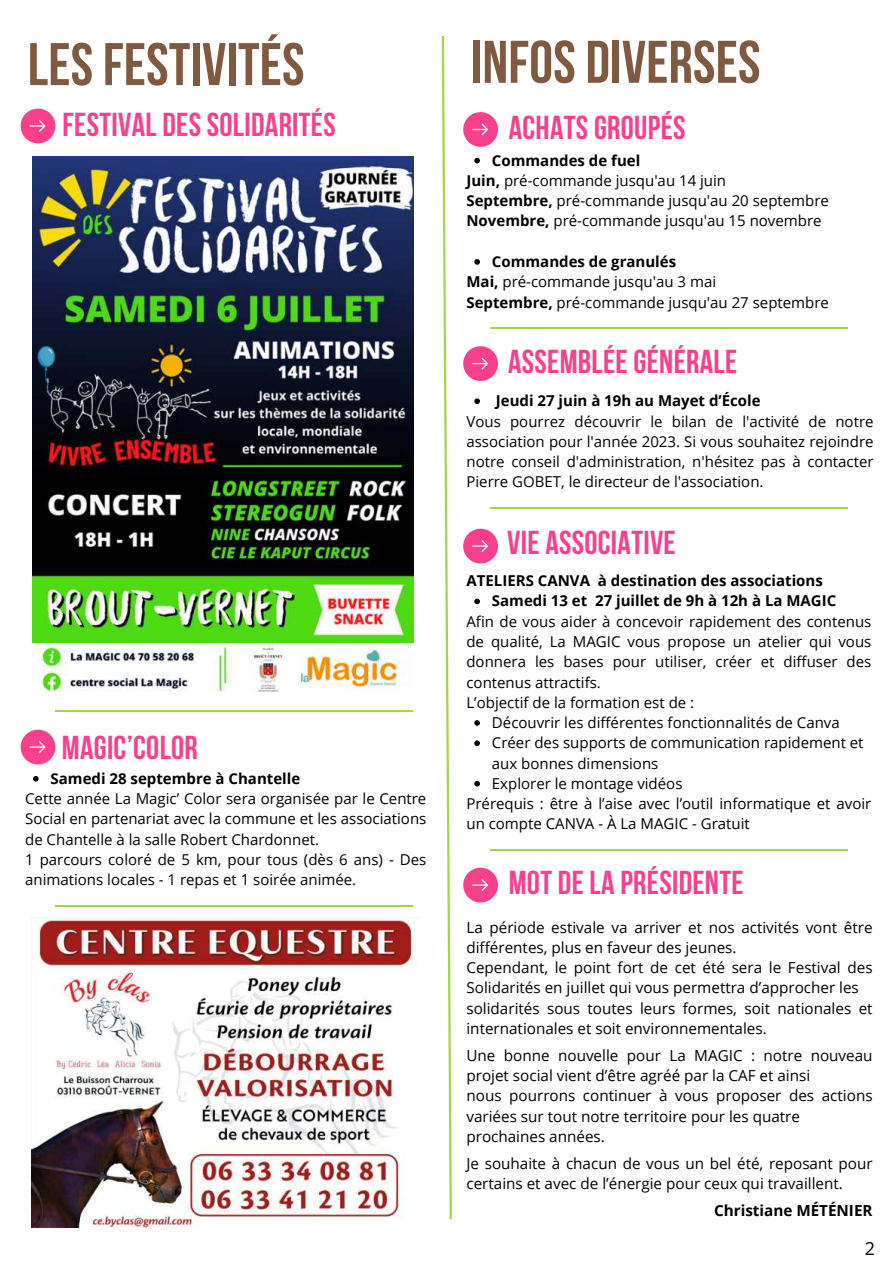
<style>
.page{position:relative;width:894px;height:1264px;background:#fff}
.page>*{position:absolute;margin:0;border:0;box-sizing:border-box;transform-origin:0 0}
.t1{font:700 60px "Bebas Neue";letter-spacing:.005em;color:#7f5940}
.t2{font:700 33px "Bebas Neue";letter-spacing:.01em;color:#f8408d}
.t3{font:18px "Open Sans";color:#000}
.t4{font:15.3px/20.2px "Open Sans";color:#000}
.t5{font:700 15.3px "Open Sans";color:#000}
.t6{font:15px/20.2px "Open Sans";color:#000}
.t7{font:700 15px/20.2px "Open Sans";color:#000}
.s1{font-weight:700}
</style>
<div class="page">
<svg style="left:441px;top:36px;width:11px;height:1184px"></svg>
<svg style="left:463px;top:112px;width:35px;height:35px"></svg>
<svg style="left:463px;top:346px;width:35px;height:35px"></svg>
<svg style="left:463px;top:528px;width:35px;height:35px"></svg>
<svg style="left:463px;top:867px;width:35px;height:35px"></svg>
<svg style="left:21px;top:729px;width:34px;height:35px"></svg>
<svg style="left:490px;top:328px;width:356px;height:1px"></svg>
<svg style="left:490px;top:507px;width:356px;height:1px"></svg>
<svg style="left:490px;top:849px;width:356px;height:1px"></svg>
<svg style="left:55px;top:710px;width:357px;height:1px"></svg>
<svg style="left:55px;top:905px;width:357px;height:1px"></svg>
<svg style="left:21px;top:109px;width:34px;height:34px"></svg>
<img style="left:32px;top:917px;width:385px;height:310px">
<img style="left:33px;top:156px;width:380px;height:536px">
<svg style="left:474px;top:598px;width:6px;height:6px"></svg>
<svg style="left:474px;top:720px;width:6px;height:5px"></svg>
<svg style="left:474px;top:740px;width:6px;height:6px"></svg>
<svg style="left:474px;top:781px;width:6px;height:5px"></svg>
<svg style="left:474px;top:398px;width:6px;height:6px"></svg>
<svg style="left:474px;top:158px;width:6px;height:5px"></svg>
<svg style="left:474px;top:259px;width:6px;height:6px"></svg>
<svg style="left:33px;top:776px;width:6px;height:5px"></svg>
<h1 class="t1" style="left:28px;top:31px;width:278px">LES FESTIVITÉS</h1>
<h1 class="t1" style="left:470px;top:29px;width:291px">INFOS DIVERSES</h1>
<h2 class="t2" style="left:63px;top:106px;width:274px">FESTIVAL DES SOLIDARITÉS</h2>
<h2 class="t2" style="left:508px;top:109px;width:178px">ACHATS GROUPÉS</h2>
<p class="t6" style="left:466px;top:150px;width:364px;text-indent:25px"><span class="s1">Commandes de fuel<br>Juin,</span> pré-commande jusqu'au 14 juin<br><span class="s1">Septembre,</span> pré-commande jusqu'au 20 septembre <span class="s1">Novembre,</span> pré-commande jusqu'au 15 novembre</p>
<p class="t6" style="left:466px;top:251px;width:364px;text-indent:25px"><span class="s1">Commandes de granulés<br>Mai,</span> pré-commande jusqu'au 3 mai<br><span class="s1">Septembre,</span> pré-commande jusqu'au 27 septembre</p>
<h2 class="t2" style="left:508px;top:343px;width:230px">ASSEMBLÉE GÉNÉRALE</h2>
<p class="t7" style="left:495px;top:390px;width:266px">Jeudi 27 juin à 19h au Mayet d’École</p>
<p class="t6" style="left:466px;top:410px;width:408px;text-align:justify">Vous pourrez découvrir le bilan de l'activité de notre association pour l'année 2023. Si vous souhaitez rejoindre notre conseil d'administration, n'hésitez pas à contacter Pierre GOBET, le directeur de l'association.</p>
<h2 class="t2" style="left:62px;top:730px;width:137px">MAGIC’COLOR</h2>
<p class="t7" style="left:51px;top:767px;width:251px">Samedi 28 septembre à Chantelle</p>
<p class="t6" style="left:25px;top:788px;width:402px">Cette année La Magic’ Color sera organisée par le Centre Social en partenariat avec la commune et les associations de Chantelle à la salle Robert Chardonnet.<br>1 parcours coloré de 5 km, pour tous (dès 6 ans) - Des animations locales - 1 repas et 1 soirée animée.</p>
<h2 class="t2" style="left:507px;top:524px;width:170px">VIE ASSOCIATIVE</h2>
<p class="t7" style="left:492px;top:570px;width:346px;text-indent:-25px">ATELIERS CANVA à destination des associations<br>Samedi 13 et 27 juillet de 9h à 12h à La MAGIC</p>
<p class="t6" style="left:466px;top:610px;width:406px">Afin de vous aider à concevoir rapidement des contenus</p>
<p class="t6" style="left:466px;top:631px;width:406px">de qualité, La MAGIC vous propose un atelier qui vous</p>
<p class="t6" style="left:466px;top:651px;width:406px">donnera les bases pour utiliser, créer et diffuser des</p>
<p class="t6" style="left:466px;top:671px;width:136px">contenus attractifs.</p>
<p class="t6" style="left:466px;top:691px;width:229px">L’objectif de la formation est de :</p>
<p class="t6" style="left:492px;top:712px;width:349px">Découvrir les différentes fonctionnalités de Canva</p>
<p class="t6" style="left:492px;top:732px;width:373px">Créer des supports de communication rapidement et</p>
<p class="t6" style="left:492px;top:752px;width:168px">aux bonnes dimensions</p>
<p class="t6" style="left:492px;top:772px;width:192px">Explorer le montage vidéos</p>
<p class="t6" style="left:466px;top:793px;width:406px">Prérequis : être à l’aise avec l’outil informatique et avoir</p>
<p class="t6" style="left:466px;top:813px;width:285px">un compte CANVA - À La MAGIC - Gratuit</p>
<h2 class="t2" style="left:508px;top:864px;width:236px">MOT DE LA PRÉSIDENTE</h2>
<p class="t4" style="left:466px;top:916px;width:407px">La période estivale va arriver et nos activités vont être différentes, plus en faveur des jeunes.<br>Cependant, le point fort de cet été sera le Festival des Solidarités en juillet qui vous permettra d’approcher les solidarités sous toutes leurs formes, soit nationales et internationales et soit environnementales.</p>
<p class="t4" style="left:466px;top:1044px;width:407px">Une bonne nouvelle pour La MAGIC : notre nouveau projet social vient d’être agréé par la CAF et ainsi<br>nous pourrons continuer à vous proposer des actions variées sur tout notre territoire pour les quatre prochaines années.</p>
<p class="t4" style="left:466px;top:1152px;width:407px">Je souhaite à chacun de vous un bel été, reposant pour certains et avec de l’énergie pour ceux qui travaillent.</p>
<p class="t5" style="left:713px;top:1199px;width:160px">Christiane MÉTÉNIER</p>
<p class="t3" style="left:864px;top:1236px;width:12px">2</p>
</div>
